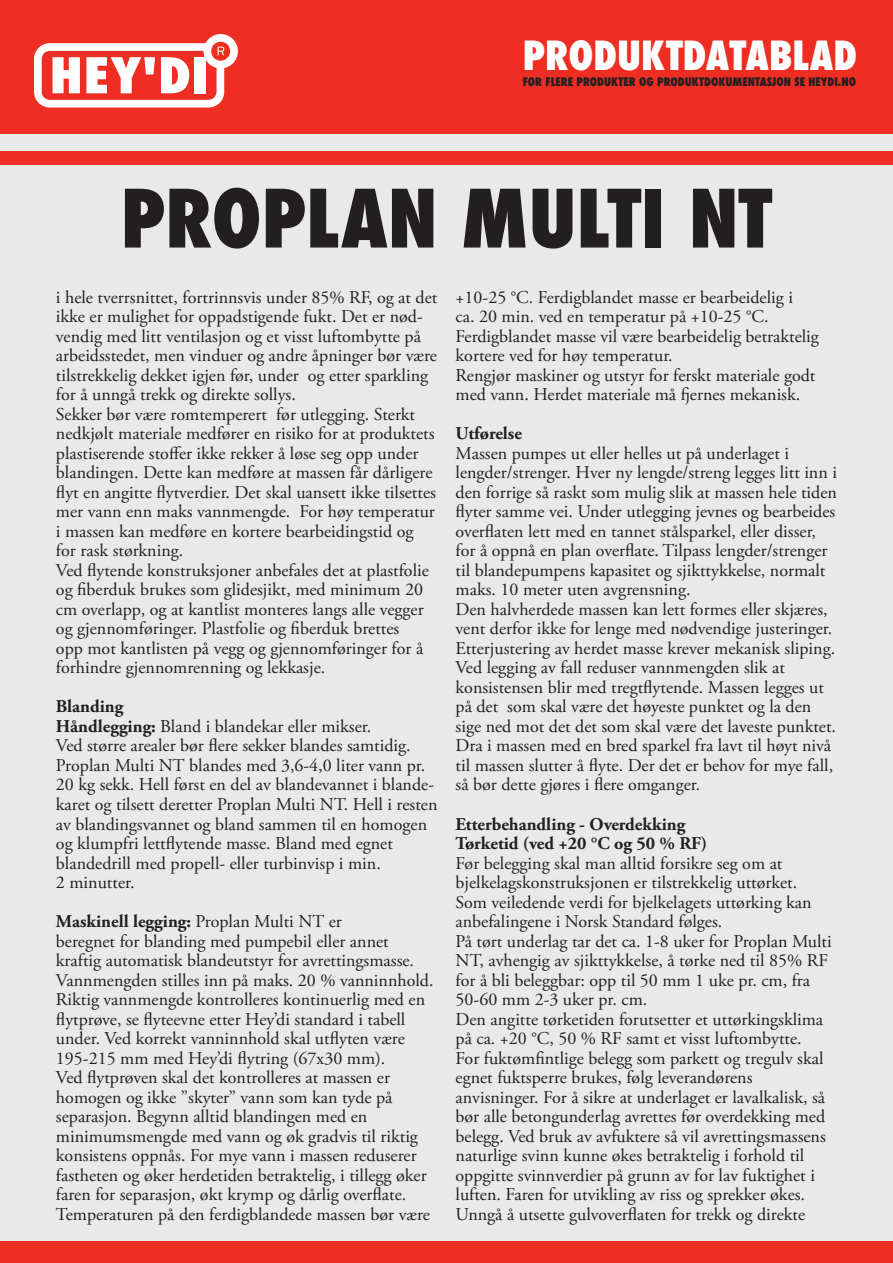
<style>
.page{position:relative;width:893px;height:1263px;background:#e9e9e9}
.page>*{position:absolute;margin:0;border:0;box-sizing:border-box;transform-origin:0 0}
.Heading1{font:800 condensed 78px "Futura";color:#231f20}
.Page_Title{font:800 condensed 39px "Futura";color:#fff}
.t1{font:18px/19.5px "Adobe Garamond Pro";color:#231f20}
.t2{font:700 18px "Adobe Garamond Pro";color:#231f20}
.Page_Title-2{font:800 condensed 11.4px "Futura";color:#231f20}
.s1{font-weight:700}
.s2{font-weight:400}
</style>
<div class="page">
<div style="left:0;top:1242px;width:893px;height:21px;background:#ee2e22"></div>
<div style="left:0;top:152px;width:893px;height:13px;background:#ee2e22"></div>
<div style="left:0;top:0;width:893px;height:133px;background:#ee2e22"></div>
<svg style="left:34px;top:34px;width:204px;height:74px"></svg>
<p class="Page_Title" style="left:523px;top:29px;width:336px">PRODUKTDATABLAD</p>
<p class="Page_Title-2" style="left:523px;top:74px;width:335px">FOR FLERE PRODUKTER OG PRODUKTDOKUMENTASJON SE HEYDI.NO</p>
<p class="Heading1" style="left:121px;top:165px;width:653px">PROPLAN MULTI NT</p>
<p class="t1" style="left:56px;top:288px;width:383px">i hele tverrsnittet, fortrinnsvis under 85% RF, og at det ikke er mulighet for oppadstigende fukt. Det er nød&shy;vendig med litt ventilasjon og et visst luftombytte på arbeidsstedet, men vinduer og andre åpninger bør være tilstrekkelig dekket igjen før, under og etter sparkling for å unngå trekk og direkte sollys.</p>
<p class="t1" style="left:56px;top:405px;width:381px">Sekker bør være romtemperert før utlegging. Sterkt nedkjølt materiale medfører en risiko for at produktets plastiserende stoffer ikke rekker å løse seg opp under blandingen. Dette kan medføre at massen får dårligere flyt en angitte flytverdier. Det skal uansett ikke tilsettes mer vann enn maks vannmengde. For høy temperatur i massen kan medføre en kortere bearbeidingstid og for rask størkning.</p>
<p class="t1" style="left:56px;top:561px;width:374px">Ved flytende konstruksjoner anbefales det at plastfolie og fiberduk brukes som glidesjikt, med minimum 20 cm overlapp, og at kantlist monteres langs alle vegger og gjennomføringer. Plastfolie og fiberduk brettes opp mot kantlisten på vegg og gjennomføringer for å forhindre gjennomrenning og lekkasje.</p>
<p class="t2" style="left:56px;top:696px;width:69px">Blanding</p>
<p class="t1" style="left:56px;top:717px;width:317px"><span class="s1">Håndlegging:</span> Bland i blandekar eller mikser.</p>
<p class="t1" style="left:56px;top:737px;width:383px">Ved større arealer bør flere sekker blandes samtidig.<br>Proplan Multi NT blandes med 3,6-4,0 liter vann pr.<br>20 kg sekk. Hell først en del av blandevannet i blande&shy;karet og tilsett deretter Proplan Multi NT. Hell i resten av blandingsvannet og bland sammen til en homogen og klumpfri lettflytende masse. Bland med egnet</p>
<p class="t1" style="left:56px;top:854px;width:326px">blandedrill med propell- eller turbinvisp i min.</p>
<p class="t1" style="left:56px;top:873px;width:80px">2 minutter.</p>
<p class="t2" style="left:56px;top:911px;width:287px">Maskinell legging: <span class="s2">Proplan Multi NT er</span></p>
<p class="t1" style="left:56px;top:932px;width:379px">beregnet for blanding med pumpebil eller annet kraftig automatisk blandeutstyr for avrettingsmasse.<br>Vannmengden stilles inn på maks. 20 % vanninnhold.<br>Riktig vannmengde kontrolleres kontinuerlig med en flytprøve, se flyteevne etter Hey’di standard i tabell under. Ved korrekt vanninnhold skal utflyten være 195-215 mm med Hey’di flytring (67x30 mm).</p>
<p class="t1" style="left:56px;top:1068px;width:336px">Ved flytprøven skal det kontrolleres at massen er</p>
<p class="t1" style="left:56px;top:1088px;width:338px">homogen og ikke ”skyter” vann som kan tyde på</p>
<p class="t1" style="left:56px;top:1107px;width:313px">separasjon. Begynn alltid blandingen med en</p>
<p class="t1" style="left:56px;top:1127px;width:372px">minimumsmengde med vann og øk gradvis til riktig konsistens oppnås. For mye vann i massen reduserer fastheten og øker herdetiden betraktelig, i tillegg øker faren for separasjon, økt krymp og dårlig overflate.</p>
<p class="t1" style="left:56px;top:1205px;width:375px">Temperaturen på den ferdigblandede massen bør være</p>
<p class="t1" style="left:456px;top:288px;width:339px">+10-25 °C. Ferdigblandet masse er bearbeidelig i</p>
<p class="t1" style="left:456px;top:308px;width:314px">ca. 20 min. ved en temperatur på +10-25 °C.</p>
<p class="t1" style="left:456px;top:327px;width:365px">Ferdigblandet masse vil være bearbeidelig betraktelig kortere ved for høy temperatur.</p>
<p class="t1" style="left:456px;top:366px;width:361px">Rengjør maskiner og utstyr for ferskt materiale godt med vann. Herdet materiale må fjernes mekanisk.</p>
<p class="t2" style="left:456px;top:423px;width:68px">Utførelse</p>
<p class="t1" style="left:456px;top:444px;width:383px">Massen pumpes ut eller helles ut på underlaget i lengder/strenger. Hver ny lengde/streng legges litt inn i den forrige så raskt som mulig slik at massen hele tiden flyter samme vei. Under utlegging jevnes og bearbeides overflaten lett med en tannet stålsparkel, eller disser, for å oppnå en plan overflate. Tilpass lengder/strenger til blandepumpens kapasitet og sjikttykkelse, normalt maks. 10 meter uten avgrensning.</p>
<p class="t1" style="left:456px;top:600px;width:381px">Den halvherdede massen kan lett formes eller skjæres, vent derfor ikke for lenge med nødvendige justeringer.<br>Etterjustering av herdet masse krever mekanisk sliping.</p>
<p class="t1" style="left:456px;top:659px;width:331px">Ved legging av fall reduser vannmengden slik at</p>
<p class="t1" style="left:456px;top:678px;width:382px">konsistensen blir med tregtflytende. Massen legges ut på det som skal være det høyeste punktet og la den sige ned mot det det som skal være det laveste punktet.<br>Dra i massen med en bred sparkel fra lavt til høyt nivå til massen slutter å flyte. Der det er behov for mye fall, så bør dette gjøres i flere omganger.</p>
<p class="t2" style="left:456px;top:813px;width:231px">Etterbehandling - Overdekking</p>
<p class="t2" style="left:456px;top:833px;width:253px">Tørketid (ved +20 °C og 50 % RF)</p>
<p class="t1" style="left:456px;top:854px;width:328px">Før belegging skal man alltid forsikre seg om at</p>
<p class="t1" style="left:456px;top:873px;width:343px">bjelkelagskonstruksjonen er tilstrekkelig uttørket.</p>
<p class="t1" style="left:456px;top:893px;width:357px">Som veiledende verdi for bjelkelagets uttørking kan anbefalingene i Norsk Standard følges.</p>
<p class="t1" style="left:456px;top:932px;width:378px">På tørt underlag tar det ca. 1-8 uker for Proplan Multi NT, avhengig av sjikttykkelse, å tørke ned til 85% RF for å bli beleggbar: opp til 50 mm 1 uke pr. cm, fra 50-60 mm 2-3 uker pr. cm.</p>
<p class="t1" style="left:456px;top:1010px;width:369px">Den angitte tørketiden forutsetter et uttørkingsklima på ca. +20 °C, 50 % RF samt et visst luftombytte.</p>
<p class="t1" style="left:456px;top:1049px;width:369px">For fuktømfintlige belegg som parkett og tregulv skal egnet fuktsperre brukes, følg leverandørens</p>
<p class="t1" style="left:456px;top:1088px;width:372px">anvisninger. For å sikre at underlaget er lavalkalisk, så bør alle betongunderlag avrettes før overdekking med belegg. Ved bruk av avfuktere så vil avrettingsmassens naturlige svinn kunne økes betraktelig i forhold til oppgitte svinnverdier på grunn av for lav fuktighet i luften. Faren for utvikling av riss og sprekker økes.</p>
<p class="t1" style="left:456px;top:1205px;width:351px">Unngå å utsette gulvoverflaten for trekk og direkte</p>
</div>
